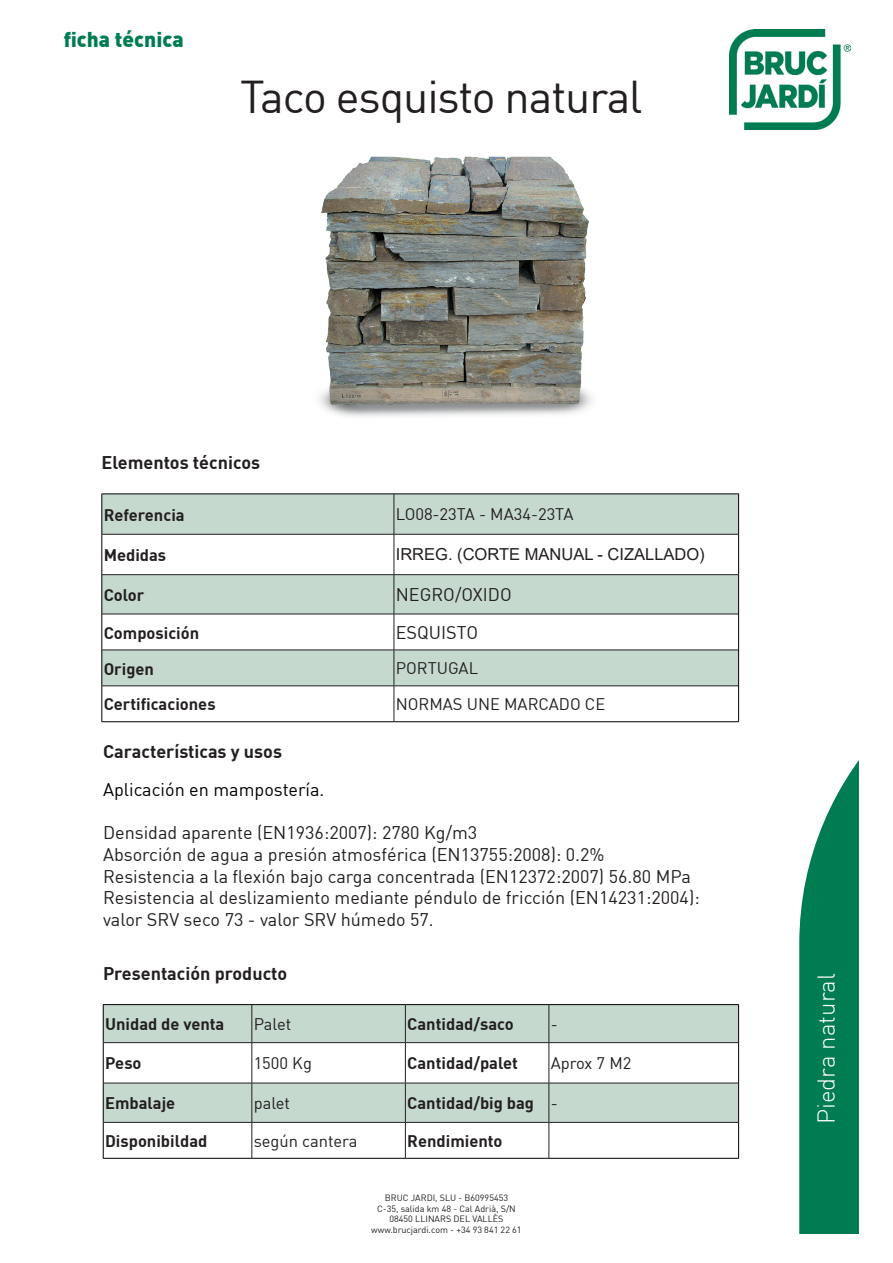
<style>
.page{position:relative;width:893px;height:1263px;background:#fff}
.page>*{position:absolute;margin:0;border:0;box-sizing:border-box;transform-origin:0 0}
.t1{font:45px "DIN";letter-spacing:-.025em;color:#231f20}
.t2{font:300 24px "DIN";color:#fff}
.t3{font:900 21px "DIN";color:#007c53}
.t4{font:18px "DIN";color:#231f20}
.t5{font:700 18px "DIN";color:#231f20}
.t6{font:18px "DIN";color:#000}
.t7{font:700 16.5px "DIN";color:#231f20}
.t8{font:16.5px "DIN";color:#231f20}
.t9{font:16.5px "Arial";color:#231f20}
.t10{font:9px "DIN";color:#231f20}
</style>
<div class="page">
<svg style="left:799px;top:760px;width:60px;height:474px;background:#208c68"></svg>
<img style="left:319px;top:156px;width:273px;height:261px">
<img style="left:729px;top:30px;width:121px;height:100px">
<svg style="left:103px;top:495px;width:635px;height:190px;fill:#c6d9cf"></svg>
<hr style="left:102px;top:494px;width:292px;height:1px;background:#000">
<hr style="left:102px;top:494px;width:1px;height:40px;background:#000">
<hr style="left:394px;top:494px;width:345px;height:1px;background:#000">
<hr style="left:738px;top:494px;width:1px;height:40px;background:#000">
<hr style="left:102px;top:534px;width:1px;height:41px;background:#000">
<hr style="left:738px;top:534px;width:1px;height:41px;background:#000">
<hr style="left:102px;top:575px;width:1px;height:39px;background:#000">
<hr style="left:738px;top:575px;width:1px;height:39px;background:#000">
<hr style="left:102px;top:614px;width:1px;height:36px;background:#000">
<hr style="left:738px;top:614px;width:1px;height:36px;background:#000">
<hr style="left:102px;top:650px;width:1px;height:36px;background:#000">
<hr style="left:738px;top:650px;width:1px;height:36px;background:#000">
<hr style="left:102px;top:686px;width:1px;height:35px;background:#000">
<hr style="left:738px;top:686px;width:1px;height:35px;background:#000">
<hr style="left:102px;top:721px;width:292px;height:1px;background:#000">
<hr style="left:394px;top:721px;width:345px;height:1px;background:#000">
<hr style="left:394px;top:494px;width:1px;height:40px;background:#231f20">
<hr style="left:102px;top:534px;width:292px;height:1px;background:#231f20">
<hr style="left:394px;top:534px;width:344px;height:1px;background:#231f20">
<hr style="left:394px;top:534px;width:1px;height:40px;background:#231f20">
<hr style="left:102px;top:574px;width:292px;height:1px;background:#231f20">
<hr style="left:394px;top:574px;width:344px;height:1px;background:#231f20">
<hr style="left:394px;top:575px;width:1px;height:39px;background:#231f20">
<hr style="left:102px;top:614px;width:292px;height:1px;background:#231f20">
<hr style="left:394px;top:614px;width:344px;height:1px;background:#231f20">
<hr style="left:394px;top:614px;width:1px;height:36px;background:#231f20">
<hr style="left:102px;top:650px;width:292px;height:1px;background:#231f20">
<hr style="left:394px;top:650px;width:344px;height:1px;background:#231f20">
<hr style="left:394px;top:650px;width:1px;height:36px;background:#231f20">
<hr style="left:102px;top:685px;width:292px;height:1px;background:#231f20">
<hr style="left:394px;top:685px;width:344px;height:1px;background:#231f20">
<hr style="left:394px;top:686px;width:1px;height:35px;background:#231f20">
<svg style="left:104px;top:1005px;width:634px;height:117px;fill:#c6d9cf"></svg>
<hr style="left:103px;top:1004px;width:149px;height:1px;background:#000">
<hr style="left:103px;top:1005px;width:1px;height:38px;background:#000">
<hr style="left:252px;top:1004px;width:153px;height:1px;background:#000">
<hr style="left:405px;top:1004px;width:144px;height:1px;background:#000">
<hr style="left:549px;top:1004px;width:190px;height:1px;background:#000">
<hr style="left:738px;top:1005px;width:1px;height:38px;background:#000">
<hr style="left:103px;top:1043px;width:1px;height:40px;background:#000">
<hr style="left:738px;top:1043px;width:1px;height:40px;background:#000">
<hr style="left:103px;top:1083px;width:1px;height:39px;background:#000">
<hr style="left:738px;top:1083px;width:1px;height:39px;background:#000">
<hr style="left:103px;top:1122px;width:1px;height:36px;background:#000">
<hr style="left:738px;top:1122px;width:1px;height:36px;background:#000">
<hr style="left:103px;top:1158px;width:149px;height:1px;background:#000">
<hr style="left:252px;top:1158px;width:153px;height:1px;background:#000">
<hr style="left:405px;top:1158px;width:144px;height:1px;background:#000">
<hr style="left:549px;top:1158px;width:190px;height:1px;background:#000">
<hr style="left:252px;top:1005px;width:1px;height:37px;background:#231f20">
<hr style="left:405px;top:1005px;width:1px;height:37px;background:#231f20">
<hr style="left:549px;top:1005px;width:1px;height:37px;background:#231f20">
<hr style="left:103px;top:1042px;width:149px;height:1px;background:#231f20">
<hr style="left:252px;top:1042px;width:153px;height:1px;background:#231f20">
<hr style="left:252px;top:1043px;width:1px;height:40px;background:#231f20">
<hr style="left:405px;top:1042px;width:144px;height:1px;background:#231f20">
<hr style="left:405px;top:1043px;width:1px;height:40px;background:#231f20">
<hr style="left:549px;top:1042px;width:189px;height:1px;background:#231f20">
<hr style="left:549px;top:1043px;width:1px;height:40px;background:#231f20">
<hr style="left:103px;top:1083px;width:149px;height:1px;background:#231f20">
<hr style="left:252px;top:1083px;width:153px;height:1px;background:#231f20">
<hr style="left:252px;top:1083px;width:1px;height:39px;background:#231f20">
<hr style="left:405px;top:1083px;width:144px;height:1px;background:#231f20">
<hr style="left:405px;top:1083px;width:1px;height:39px;background:#231f20">
<hr style="left:549px;top:1083px;width:189px;height:1px;background:#231f20">
<hr style="left:549px;top:1083px;width:1px;height:39px;background:#231f20">
<hr style="left:103px;top:1122px;width:149px;height:1px;background:#231f20">
<hr style="left:252px;top:1122px;width:153px;height:1px;background:#231f20">
<hr style="left:252px;top:1122px;width:1px;height:36px;background:#231f20">
<hr style="left:405px;top:1122px;width:144px;height:1px;background:#231f20">
<hr style="left:405px;top:1122px;width:1px;height:36px;background:#231f20">
<hr style="left:549px;top:1122px;width:189px;height:1px;background:#231f20">
<hr style="left:549px;top:1122px;width:1px;height:36px;background:#231f20">
<p class="t3" style="left:64px;top:29px;width:121px">ficha técnica</p>
<p class="t1" style="left:240px;top:77px;width:404px">Taco esquisto natural</p>
<p class="t5" style="left:102px;top:454px;width:160px">Elementos técnicos</p>
<p class="t7" style="left:104px;top:507px;width:83px">Referencia</p>
<p class="t8" style="left:396px;top:507px;width:179px">LO08-23TA - MA34-23TA</p>
<p class="t7" style="left:104px;top:547px;width:64px">Medidas</p>
<p class="t9" style="left:396px;top:543px;width:310px">IRREG. (CORTE MANUAL - CIZALLADO)</p>
<p class="t7" style="left:104px;top:587px;width:42px">Color</p>
<p class="t4" style="left:396px;top:587px;width:117px">NEGRO/OXIDO</p>
<p class="t7" style="left:104px;top:625px;width:97px">Composición</p>
<p class="t4" style="left:396px;top:624px;width:84px">ESQUISTO</p>
<p class="t7" style="left:104px;top:660px;width:52px">Origen</p>
<p class="t8" style="left:396px;top:661px;width:84px">PORTUGAL</p>
<p class="t7" style="left:104px;top:696px;width:113px">Certificaciones</p>
<p class="t8" style="left:396px;top:697px;width:211px">NORMAS UNE MARCADO CE</p>
<p class="t5" style="left:103px;top:743px;width:181px">Características y usos</p>
<p class="t6" style="left:103px;top:782px;width:223px">Aplicación en mampostería.</p>
<p class="t4" style="left:103px;top:825px;width:376px">Densidad aparente (EN1936:2007): 2780 Kg/m3</p>
<p class="t4" style="left:103px;top:846px;width:503px">Absorción de agua a presión atmosférica (EN13755:2008): 0.2%</p>
<p class="t4" style="left:103px;top:868px;width:589px">Resistencia a la flexión bajo carga concentrada (EN12372:2007) 56.80 MPa</p>
<p class="t4" style="left:103px;top:890px;width:598px">Resistencia al deslizamiento mediante péndulo de fricción (EN14231:2004):</p>
<p class="t4" style="left:103px;top:911px;width:332px">valor SRV seco 73 - valor SRV húmedo 57.</p>
<p class="t5" style="left:103px;top:965px;width:186px">Presentación producto</p>
<p class="t7" style="left:105px;top:1016px;width:121px">Unidad de venta</p>
<p class="t8" style="left:254px;top:1017px;width:39px">Palet</p>
<p class="t7" style="left:407px;top:1016px;width:108px">Cantidad/saco</p>
<p class="t8" style="left:551px;top:1017px;width:9px">-</p>
<p class="t7" style="left:105px;top:1055px;width:38px">Peso</p>
<p class="t8" style="left:254px;top:1056px;width:60px">1500 Kg</p>
<p class="t7" style="left:407px;top:1055px;width:112px">Cantidad/palet</p>
<p class="t8" style="left:551px;top:1056px;width:82px">Aprox 7 M2</p>
<p class="t7" style="left:105px;top:1095px;width:72px">Embalaje</p>
<p class="t8" style="left:254px;top:1096px;width:38px">palet</p>
<p class="t7" style="left:407px;top:1095px;width:128px">Cantidad/big bag</p>
<p class="t8" style="left:551px;top:1096px;width:9px">-</p>
<p class="t7" style="left:105px;top:1133px;width:104px">Disponibildad</p>
<p class="t8" style="left:254px;top:1133px;width:105px">según cantera</p>
<p class="t7" style="left:407px;top:1133px;width:97px">Rendimiento</p>
<p class="t10" style="left:385px;top:1193px;width:125px">BRUC JARDI, SLU - B60995453</p>
<p class="t10" style="left:377px;top:1204px;width:140px">C-35, salida km 48 - Cal Adrià, S/N</p>
<p class="t10" style="left:389px;top:1215px;width:116px">08450 LLINARS DEL VALLÈS</p>
<p class="t10" style="left:371px;top:1226px;width:152px">www.brucjardi.com - +34 93 841 22 61</p>
<p class="t2" style="left:815px;top:1124px;width:153px;rotate:-90deg">Piedra natural</p>
</div>
